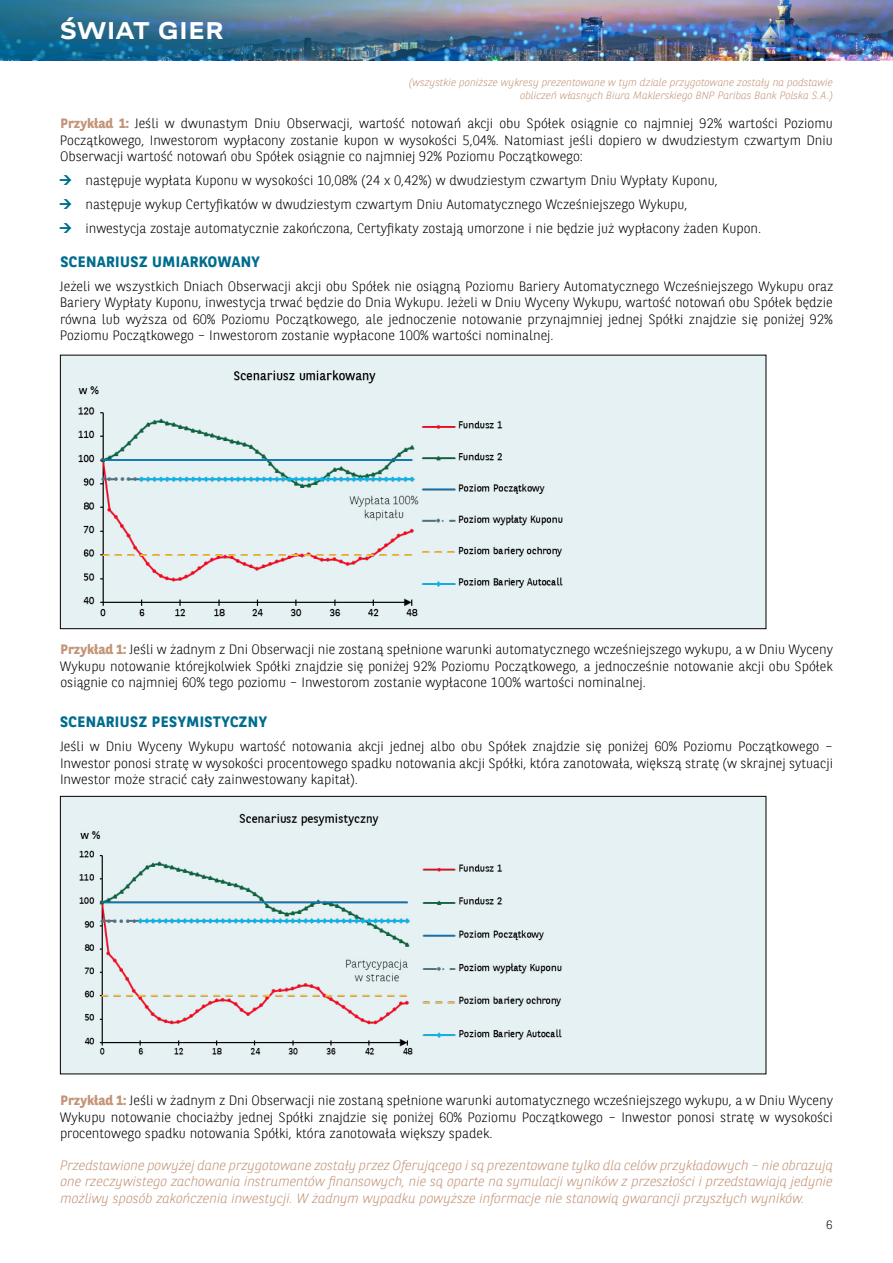
<style>
.page{position:relative;width:893px;height:1263px;background:#fff}
.page>*{position:absolute;margin:0;border:0;box-sizing:border-box;transform-origin:0 0}
.t1{font:700 24px "BNPP Expanded Sans";letter-spacing:.01em;color:#fff}
.t2{font:700 15px "BNPP Sans";letter-spacing:.03em;color:#006d8e}
.t3{font:300 13.5px/16.5px "BNPP Sans";color:#000;text-align:justify}
.t4{font:italic 300 13.5px/16.5px "BNPP Sans";color:#c39477;text-align:justify}
.t5{font:300 12px "BNPP Sans";color:#000}
.t6{font:italic 300 10.5px/13.5px "BNPP Sans";color:#c39477;text-align:right}
.s1{font-weight:700;color:#c39477}
</style>
<div class="page">
<img style="left:0;top:0;width:893px;height:60px">
<div style="left:60px;top:355px;width:706px;height:274px;background:#e6f1f4"></div>
<div style="left:60px;top:355px;width:706px;height:274px;border:1px solid #000"></div>
<div style="left:60px;top:796px;width:706px;height:278px;background:#e6f1f4"></div>
<img style="left:78px;top:370px;width:485px;height:247px">
<img style="left:79px;top:813px;width:483px;height:242px">
<h1 class="t1" style="left:60px;top:14px;width:165px">ŚWIAT GIER</h1>
<p class="t6" style="left:409px;top:75px;width:426px">(wszystkie poniższe wykresy prezentowane w tym dziale przygotowane zostały na podstawie obliczeń własnych Biura Maklerskiego BNP Paribas Bank Polska S.A.)</p>
<p class="t3" style="left:60px;top:115px;width:774px"><span class="s1">Przykład 1:</span> Jeśli w dwunastym Dniu Obserwacji, wartość notowań akcji obu Spółek osiągnie co najmniej 92% wartości Poziomu Początkowego, Inwestorom wypłacony zostanie kupon w wysokości 5,04%. Natomiast jeśli dopiero w dwudziestym czwartym Dniu Obserwacji wartość notowań obu Spółek osiągnie co najmniej 92% Poziomu Początkowego:</p>
<p class="t3" style="left:85px;top:168px;width:677px;line-height:24px;text-align:left">następuje wypłata Kuponu w wysokości 10,08% (24 x 0,42%) w dwudziestym czwartym Dniu Wypłaty Kuponu, następuje wykup Certyfikatów w dwudziestym czwartym Dniu Automatycznego Wcześniejszego Wykupu,<br>inwestycja zostaje automatycznie zakończona, Certyfikaty zostają umorzone i nie będzie już wypłacony żaden Kupon.</p>
<p class="t2" style="left:60px;top:251px;width:201px">SCENARIUSZ UMIARKOWANY</p>
<p class="t3" style="left:60px;top:277px;width:775px">Jeżeli we wszystkich Dniach Obserwacji akcji obu Spółek nie osiągną Poziomu Bariery Automatycznego Wcześniejszego Wykupu oraz Bariery Wypłaty Kuponu, inwestycja trwać będzie do Dnia Wykupu. Jeżeli w Dniu Wyceny Wykupu, wartość notowań obu Spółek będzie równa lub wyższa od 60% Poziomu Początkowego, ale jednoczenie notowanie przynajmniej jednej Spółki znajdzie się poniżej 92% Poziomu Początkowego – Inwestorom zostanie wypłacone 100% wartości nominalnej.</p>
<p class="t3" style="left:60px;top:640px;width:775px"><span class="s1">Przykład 1:</span> Jeśli w żadnym z Dni Obserwacji nie zostaną spełnione warunki automatycznego wcześniejszego wykupu, a w Dniu Wyceny Wykupu notowanie którejkolwiek Spółki znajdzie się poniżej 92% Poziomu Początkowego, a jednocześnie notowanie akcji obu Spółek osiągnie co najmniej 60% tego poziomu – Inwestorom zostanie wypłacone 100% wartości nominalnej.</p>
<p class="t2" style="left:60px;top:712px;width:208px">SCENARIUSZ PESYMISTYCZNY</p>
<p class="t3" style="left:60px;top:737px;width:774px">Jeśli w Dniu Wyceny Wykupu wartość notowania akcji jednej albo obu Spółek znajdzie się poniżej 60% Poziomu Początkowego – Inwestor ponosi stratę w wysokości procentowego spadku notowania akcji Spółki, która zanotowała, większą stratę (w skrajnej sytuacji Inwestor może stracić cały zainwestowany kapitał).</p>
<p class="t3" style="left:60px;top:1092px;width:775px"><span class="s1">Przykład 1:</span> Jeśli w żadnym z Dni Obserwacji nie zostaną spełnione warunki automatycznego wcześniejszego wykupu, a w Dniu Wyceny Wykupu notowanie chociażby jednej Spółki znajdzie się poniżej 60% Poziomu Początkowego – Inwestor ponosi stratę w wysokości procentowego spadku notowania Spółki, która zanotowała większy spadek.</p>
<p class="t4" style="left:60px;top:1156px;width:775px">Przedstawione powyżej dane przygotowane zostały przez Oferującego i są prezentowane tylko dla celów przykładowych – nie obrazują one rzeczywistego zachowania instrumentów finansowych, nie są oparte na symulacji wyników z przeszłości i przedstawiają jedynie możliwy sposób zakończenia inwestycji. W żadnym wypadku powyższe informacje nie stanowią gwarancji przyszłych wyników.</p>
<p class="t5" style="left:826px;top:1216px;width:8px">6</p>
</div>
